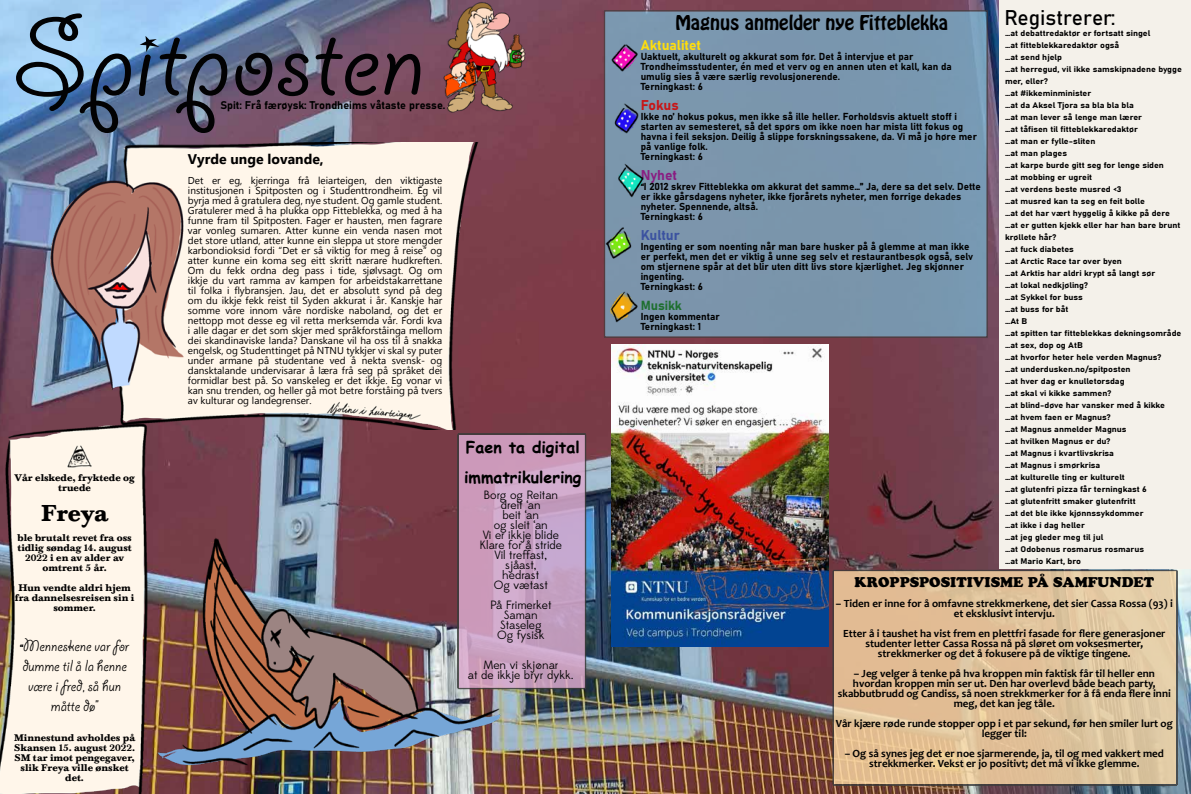
<style>
.page{position:relative;width:1191px;height:794px;background:#fff}
.page>*{position:absolute;margin:0;border:0;box-sizing:border-box;transform-origin:0 0}
.t1{font:120px "Giddyup Std";color:#020203;scale:1.1 1}
.t2{font:700 24px "Baskerville T";letter-spacing:-.01em;color:#000}
.t3{font:21px "Bahnschrift";color:#000}
.t4{font:18px/20px "Giddyup Std";color:#000;text-align:center}
.t5{font:18px "Hobo Std";color:#000}
.t6{font:700 16px/30px "Comic Sans MS";color:#000}
.t7{font:14px "Cooper Black Std";color:#000}
.t8{font:700 14px "Gadugi";color:#000}
.t9{font:14px "Bahnschrift";color:#ffde0c}
.t10{font:14px "Bahnschrift";color:#3b52a0}
.t11{font:14px "Bahnschrift";color:#c81517}
.t12{font:14px "Bahnschrift";color:#8a1e82}
.t13{font:13px "Bahnschrift";color:#1e6f30}
.t14{font:12px/10px "Edmondsans";color:#000;text-align:center}
.t15{font:700 11px/10px "Candara";color:#000;text-align:center}
.t16{font:11px "Bahnschrift";color:#000}
.t17{font:10px/10px "Gadugi";color:#000;text-align:justify}
.t18{font:10px/10px "Bahnschrift";color:#000}
.t19{font:700 10px/10px "Baskerville T";color:#000;text-align:center}
.t20{font:8.1px/12px "Bahnschrift";color:#000;scale:1.11 1}
.s1{font-family:"Bahnschrift";font-size:10px}
</style>
<div class="page">
<img style="left:0;top:0;width:1191px;height:794px">
<img style="left:442px;top:2px;width:84px;height:111px">
<div style="left:604px;top:10px;width:384px;height:328px;background:#7a96ae"></div>
<img style="left:594px;top:34px;width:71px;height:317px">
<img style="left:0;top:402px;width:501px;height:392px">
<svg style="left:832px;top:570px;width:345px;height:215px;background:#dec099"></svg>
<img style="left:612px;top:344px;width:216px;height:302px">
<div style="left:999px;top:0;width:192px;height:568px;background:#f4f1ea"></div>
<img style="left:10px;top:142px;width:492px;height:287px">
<svg style="left:457px;top:433px;width:129px;height:256px;background:#c59dbd"></svg>
<h3 class="t3" style="left:1004px;top:1px;width:113px">Registrerer:</h3>
<p class="t20" style="left:1005px;top:26px;width:161px">…at debattredaktør er fortsatt singel<br>…at fitteblekkaredaktør også<br>…at send hjelp<br>…at herregud, vil ikke samskipnadene bygge mer, eller?<br>…at #ikkeminminister<br>…at da Aksel Tjora sa bla bla bla<br>…at man lever så lenge man lærer<br>…at tåfisen til fitteblekkaredaktør<br>…at man er fylle-sliten<br>…at man plages<br>…at karpe burde gitt seg for lenge siden<br>…at mobbing er ugreit<br>…at verdens beste musred &lt;3<br>…at musred kan ta seg en feit bolle<br>…at det har vært hyggelig å kikke på dere …at er gutten kjekk eller har han bare brunt krøllete hår?<br>…at fuck diabetes<br>…at Arctic Race tar over byen<br>…at Arktis har aldri krypt så langt sør<br>…at lokal nedkjøling?<br>…at Sykkel for buss<br>…at buss for båt<br>…At B<br>…at spitten tar fitteblekkas dekningsområde …at sex, dop og AtB<br>…at hvorfor heter hele verden Magnus?<br>…at underdusken.no/spitposten<br>…at hver dag er knulletorsdag<br>…at skal vi kikke sammen?<br>…at blind-døve har vansker med å kikke<br>…at hvem faen er Magnus?<br>…at Magnus anmelder Magnus<br>…at hvilken Magnus er du?<br>…at Magnus i kvartlivskrisa<br>…at Magnus i smørkrisa<br>…at kulturelle ting er kulturelt<br>…at glutenfri pizza får terningkast 6<br>…at glutenfritt smaker glutenfritt<br>…at det ble ikke kjønnssykdommer<br>…at ikke i dag heller<br>…at jeg gleder meg til jul<br>…at Odobenus rosmarus rosmarus<br>…at Mario Kart, bro</p>
<h1 class="t1" style="left:12px;top:-7px;width:378px">Spitposten</h1>
<h3 class="t5" style="left:675px;top:10px;width:274px">Magnus anmelder nye Fitteblekka</h3>
<h3 class="t9" style="left:640px;top:35px;width:62px">Aktualitet</h3>
<p class="t18" style="left:640px;top:51px;width:312px">Uaktuelt, akulturelt og akkurat som før. Det å intervjue et par Trondheimsstudenter, én med et verv og en annen uten et kall, kan da umulig sies å være særlig revolusjonerende.<br>Terningkast: 6</p>
<h3 class="t11" style="left:640px;top:95px;width:39px">Fokus</h3>
<p class="t18" style="left:640px;top:111px;width:338px">Ikke no’ hokus pokus, men ikke så ille heller. Forholdsvis aktuelt stoff i starten av semesteret, så det spørs om ikke noen har mista litt fokus og havna i feil seksjon. Deilig å slippe forskningssakene, da. Vi må jo høre mer på vanlige folk.<br>Terningkast: 6</p>
<h3 class="t12" style="left:640px;top:165px;width:38px">Nyhet</h3>
<p class="t18" style="left:640px;top:181px;width:342px">“I 2012 skrev Fitteblekka om akkurat det samme…” Ja, dere sa det selv. Dette er ikke gårsdagens nyheter, ikke fjorårets nyheter, men forrige dekades nyheter. Spennende, altså.<br>Terningkast: 6</p>
<h3 class="t10" style="left:640px;top:225px;width:41px">Kultur</h3>
<p class="t18" style="left:640px;top:241px;width:334px">Ingenting er som noenting når man bare husker på å glemme at man ikke er perfekt, men det er viktig å unne seg selv et restaurantbesøk også, selv om stjernene spår at det blir uten ditt livs store kjærlighet. Jeg skjønner ingenting.<br>Terningkast: 6</p>
<h3 class="t13" style="left:640px;top:296px;width:43px">Musikk</h3>
<p class="t18" style="left:640px;top:311px;width:81px">Ingen kommentar<br>Terningkast: 1</p>
<h3 class="t16" style="left:220px;top:97px;width:226px">Spit: Frå færøysk: Trondheims våtaste presse.</h3>
<h3 class="t8" style="left:188px;top:150px;width:137px">Vyrde unge lovande,</h3>
<p class="t17" style="left:188px;top:175px;width:256px">Det er eg, kjerringa frå leiarteigen, den viktigaste institusjonen i Spitposten og i Studenttrondheim. Eg vil byrja med å gratulera deg, nye student. Og gamle student.<br>Gratulerer med å ha plukka opp Fitteblekka, og med å ha funne fram til Spitposten. Fager er hausten, men fagrare var vonleg sumaren. Atter kunne ein venda nasen mot det store utland, atter kunne ein sleppa ut store mengder karbondioksid fordi “Det er så viktig for meg å reise” og atter kunne ein koma seg eitt skritt nærare hudkreften.<br>Om du fekk ordna deg pass i tide, sjølvsagt. Og om ikkje du vart ramma av kampen for arbeidstakarrettane til folka i flybransjen. Jau, det er absolutt synd på deg om du ikkje fekk reist til Syden akkurat i år. Kanskje har somme vore innom våre nordiske naboland, og det er nettopp mot desse eg vil retta merksemda vår. Fordi kva i alle dagar er det som skjer med språkforståinga mellom dei skandinaviske landa? Danskane vil ha oss til å snakka engelsk, og Studenttinget på NTNU tykkjer vi skal sy puter under armane på studentane ved å nekta svensk- og dansktalande undervisarar å læra frå seg på språket dei formidlar best på. So vanskeleg er det ikkje. Eg vonar vi kan snu trenden, og heller gå mot betre forståing på tvers av kulturar og landegrenser.</p>
<h3 class="t6" style="left:464px;top:431px;width:119px">Faen ta digital immatrikulering</h3>
<p class="t19" style="left:14px;top:473px;width:122px">Vår elskede, fryktede og truede</p>
<h2 class="t2" style="left:41px;top:498px;width:69px">Freya</h2>
<p class="t19" style="left:18px;top:533px;width:116px">ble brutalt revet fra oss tidlig søndag 14. august<br>2022 i en av alder av omtrent 5 år.</p>
<p class="t19" style="left:15px;top:583px;width:121px">Hun vendte aldri hjem fra dannelsesreisen sin i sommer.</p>
<h3 class="t4" style="left:20px;top:637px;width:110px"><span class="s1">“</span>Menneskene var for dumme til å la henne være i fred, så hun måtte dø”</h3>
<p class="t19" style="left:14px;top:733px;width:123px">Minnestund avholdes på<br>Skansen 15. august 2022.<br>SM tar imot pengegaver, slik Freya ville ønsket det.</p>
<h3 class="t14" style="left:479px;top:491px;width:84px">Borg og Reitan dreit ‘an<br>beit ‘an<br>og sleit ‘an<br>Vi er ikkje blide<br>Klare for å stride<br>Vil treffast, sjåast,<br>hedrast<br>Og vætast</h3>
<h3 class="t14" style="left:490px;top:601px;width:63px">På Frimerket<br>Saman<br>Staseleg<br>Og fysisk</h3>
<h3 class="t14" style="left:468px;top:661px;width:107px">Men vi skjønar<br>at de ikkje bryr dykk.</h3>
<h3 class="t7" style="left:854px;top:573px;width:301px">KROPPSPOSITIVISME PÅ SAMFUNDET</h3>
<h3 class="t15" style="left:836px;top:598px;width:338px">– Tiden er inne for å omfavne strekkmerkene, det sier Cassa Rossa (93) i et eksklusivt intervju.</h3>
<h3 class="t15" style="left:843px;top:628px;width:324px">Etter å i taushet ha vist frem en plettfri fasade for flere generasjoner studenter letter Cassa Rossa nå på sløret om voksesmerter, strekkmerker og det å fokusere på de viktige tingene.</h3>
<h3 class="t15" style="left:838px;top:668px;width:334px">– Jeg velger å tenke på hva kroppen min faktisk får til heller enn hvordan kroppen min ser ut. Den har overlevd både beach party, skabbutbrudd og Candiss, så noen strekkmerker for å få enda flere inni meg, det kan jeg tåle.</h3>
<h3 class="t15" style="left:836px;top:718px;width:338px">Vår kjære røde runde stopper opp i et par sekund, før hen smiler lurt og legger til:</h3>
<h3 class="t15" style="left:844px;top:748px;width:321px">– Og så synes jeg det er noe sjarmerende, ja, til og med vakkert med strekkmerker. Vekst er jo positivt; det må vi ikke glemme.</h3>
</div>
